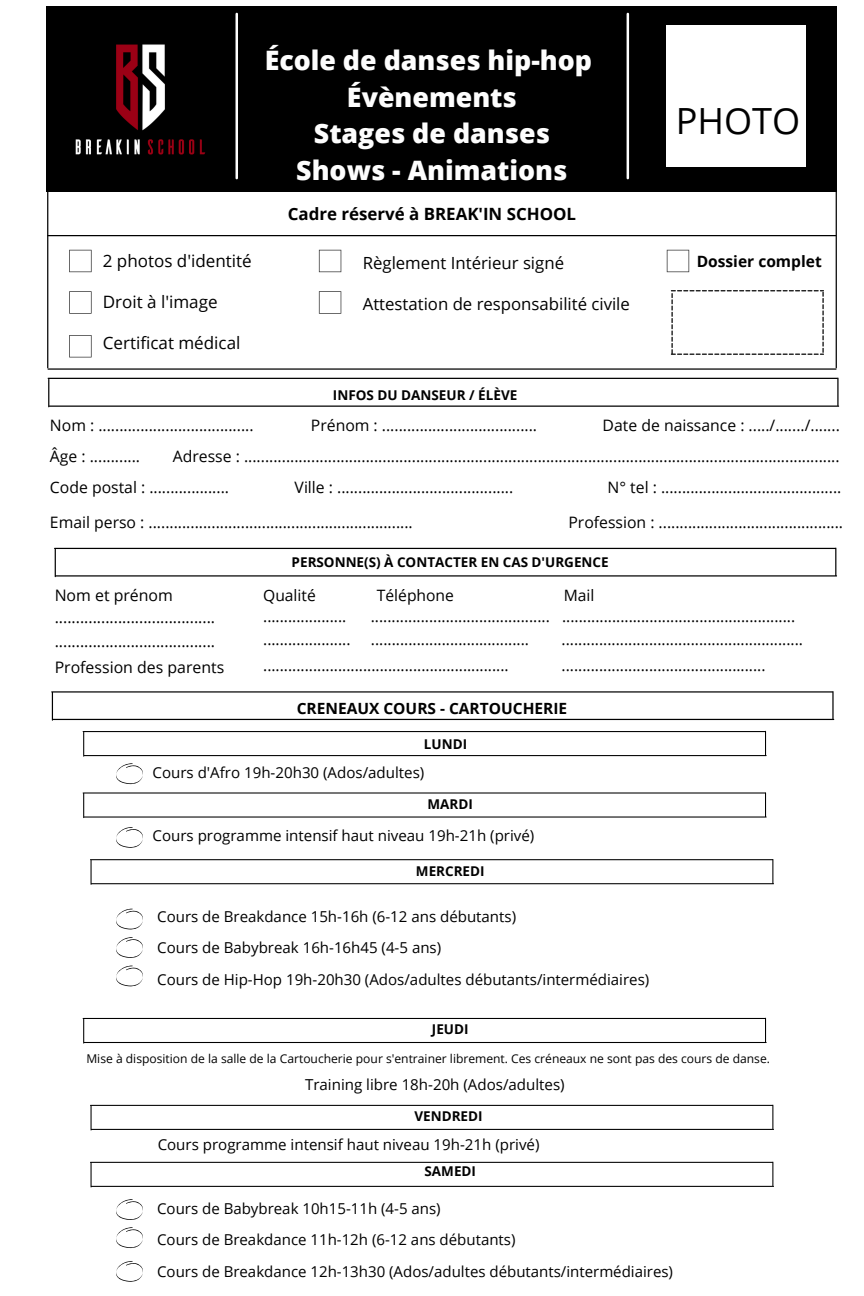
<style>
.page{position:relative;width:864px;height:1296px;background:#fff}
.page>*{position:absolute;margin:0;border:0;box-sizing:border-box;transform-origin:0 0}
.t1{font:36.1px "Open Sans";color:#000}
.t2{font:800 26.8px "Open Sans";color:#fdfdfd}
.t3{font:17px "Open Sans";color:#000}
.t4{font:700 16.9px "Open Sans";color:#000}
.t5{font:16.8px "Open Sans";color:#000}
.t6{font:15.9px/21.8px "Open Sans";color:#000}
.t7{font:15.8px "Open Sans";color:#000}
.t8{font:15.6px "Open Sans";color:#000}
.t9{font:700 15.6px "Open Sans";color:#000}
.t10{font:700 15.5px "Open Sans";color:#000}
.t11{font:15.1px "Open Sans";color:#000}
.t12{font:15px "Open Sans";color:#000}
.t13{font:700 13.5px "Open Sans";color:#000}
.t14{font:12.1px "Open Sans";color:#000}
</style>
<div class="page">
<div style="left:47px;top:6px;width:790px;height:186px;background:#000"></div>
<hr style="left:48px;top:235px;width:788px;height:1px;background:#000">
<hr style="left:47px;top:185px;width:1px;height:183px;background:#000">
<hr style="left:836px;top:185px;width:1px;height:183px;background:#000">
<div style="left:667px;top:25px;width:139px;height:142px;background:#fff"></div>
<hr style="left:236px;top:14px;width:2px;height:164px;background:#fff">
<hr style="left:627px;top:14px;width:2px;height:164px;background:#fff">
<hr style="left:48px;top:368px;width:788px;height:2px;background:#000">
<svg style="left:69px;top:250px;width:23px;height:22px"></svg>
<svg style="left:671px;top:290px;width:153px;height:65px"></svg>
<svg style="left:69px;top:291px;width:23px;height:23px"></svg>
<svg style="left:69px;top:335px;width:23px;height:22px"></svg>
<svg style="left:319px;top:250px;width:22px;height:22px"></svg>
<svg style="left:319px;top:291px;width:22px;height:23px"></svg>
<svg style="left:667px;top:250px;width:22px;height:22px"></svg>
<hr style="left:48px;top:378px;width:789px;height:1px;background:#000">
<svg style="left:48px;top:379px;width:1px;height:28px"></svg>
<hr style="left:837px;top:378px;width:2px;height:28px;background:#000">
<hr style="left:49px;top:406px;width:790px;height:1px;background:#000">
<img style="left:75px;top:44px;width:131px;height:111px">
<svg style="left:54px;top:548px;width:783px;height:29px"></svg>
<svg style="left:51px;top:691px;width:783px;height:30px"></svg>
<svg style="left:83px;top:731px;width:684px;height:26px"></svg>
<svg style="left:116px;top:763px;width:27px;height:21px"></svg>
<svg style="left:83px;top:792px;width:684px;height:26px"></svg>
<svg style="left:116px;top:909px;width:27px;height:21px"></svg>
<svg style="left:116px;top:937px;width:27px;height:21px"></svg>
<svg style="left:83px;top:1018px;width:684px;height:26px"></svg>
<svg style="left:116px;top:1199px;width:27px;height:21px"></svg>
<svg style="left:116px;top:827px;width:27px;height:21px"></svg>
<svg style="left:90px;top:859px;width:684px;height:26px"></svg>
<svg style="left:116px;top:966px;width:27px;height:21px"></svg>
<svg style="left:90px;top:1105px;width:684px;height:25px"></svg>
<svg style="left:90px;top:1162px;width:684px;height:25px"></svg>
<svg style="left:116px;top:1227px;width:27px;height:21px"></svg>
<svg style="left:116px;top:1261px;width:27px;height:21px"></svg>
<p class="t3" style="left:103px;top:249px;width:150px">2 photos d'identité</p>
<p class="t3" style="left:103px;top:290px;width:116px">Droit à l'image</p>
<p class="t3" style="left:103px;top:331px;width:139px">Certificat médical</p>
<p class="t2" style="left:265px;top:41px;width:329px">École de danses hip-hop</p>
<p class="t2" style="left:347px;top:78px;width:171px">Évènements</p>
<p class="t2" style="left:314px;top:115px;width:238px">Stages de danses</p>
<p class="t2" style="left:296px;top:152px;width:273px">Shows - Animations</p>
<p class="t4" style="left:288px;top:202px;width:290px">Cadre réservé à BREAK'IN SCHOOL</p>
<p class="t5" style="left:363px;top:251px;width:203px">Règlement Intérieur signé</p>
<p class="t5" style="left:363px;top:292px;width:269px">Attestation de responsabilité civile</p>
<p class="t13" style="left:333px;top:385px;width:186px">INFOS DU DANSEUR / ÉLÈVE</p>
<p class="t1" style="left:676px;top:96px;width:126px">PHOTO</p>
<p class="t9" style="left:697px;top:250px;width:127px">Dossier complet</p>
<p class="t7" style="left:50px;top:414px;width:205px">Nom : .....................................</p>
<p class="t7" style="left:311px;top:414px;width:228px">Prénom : .....................................</p>
<p class="t7" style="left:603px;top:414px;width:239px">Date de naissance : ...../......./.......</p>
<p class="t7" style="left:50px;top:445px;width:92px">Âge : ............</p>
<p class="t7" style="left:173px;top:445px;width:668px">Adresse : ..............................................................................................................................................</p>
<p class="t7" style="left:50px;top:476px;width:181px">Code postal : ...................</p>
<p class="t7" style="left:295px;top:476px;width:220px">Ville : ..........................................</p>
<p class="t7" style="left:608px;top:476px;width:235px">N° tel : ...........................................</p>
<p class="t7" style="left:50px;top:511px;width:364px">Email perso : ...............................................................</p>
<p class="t7" style="left:568px;top:511px;width:276px">Profession : ............................................</p>
<p class="t13" style="left:292px;top:553px;width:319px">PERSONNE(S) À CONTACTER EN CAS D'URGENCE</p>
<p class="t6" style="left:55px;top:584px;width:162px">Nom et prénom ......................................</p>
<p class="t6" style="left:55px;top:627px;width:171px;line-height:26.2px">......................................<br>Profession des parents</p>
<p class="t8" style="left:263px;top:584px;width:54px">Qualité</p>
<p class="t8" style="left:377px;top:584px;width:79px">Téléphone</p>
<p class="t8" style="left:564px;top:584px;width:32px">Mail</p>
<p class="t8" style="left:263px;top:605px;width:85px">....................</p>
<p class="t8" style="left:371px;top:605px;width:426px">........................................... ........................................................</p>
<p class="t8" style="left:263px;top:628px;width:89px">.....................</p>
<p class="t8" style="left:371px;top:628px;width:160px">......................................</p>
<p class="t8" style="left:562px;top:628px;width:243px">..........................................................</p>
<p class="t8" style="left:263px;top:655px;width:247px">...........................................................</p>
<p class="t8" style="left:562px;top:655px;width:205px">.................................................</p>
<p class="t10" style="left:297px;top:697px;width:272px">CRENEAUX COURS - CARTOUCHERIE</p>
<p class="t13" style="left:424px;top:735px;width:45px">LUNDI</p>
<p class="t11" style="left:153px;top:762px;width:273px">Cours d'Afro 19h-20h30 (Ados/adultes)</p>
<p class="t13" style="left:428px;top:795px;width:47px">MARDI</p>
<p class="t11" style="left:153px;top:825px;width:383px">Cours programme intensif haut niveau 19h-21h (privé)</p>
<p class="t13" style="left:416px;top:862px;width:70px">MERCREDI</p>
<p class="t11" style="left:157px;top:906px;width:360px">Cours de Breakdance 15h-16h (6-12 ans débutants)</p>
<p class="t11" style="left:157px;top:937px;width:286px">Cours de Babybreak 16h-16h45 (4-5 ans)</p>
<p class="t11" style="left:157px;top:968px;width:494px">Cours de Hip-Hop 19h-20h30 (Ados/adultes débutants/intermédiaires)</p>
<p class="t13" style="left:432px;top:1020px;width:38px">JEUDI</p>
<p class="t14" style="left:86px;top:1050px;width:685px">Mise à disposition de la salle de la Cartoucherie pour s'entrainer librement. Ces créneaux ne sont pas des cours de danse.</p>
<p class="t11" style="left:305px;top:1074px;width:261px">Training libre 18h-20h (Ados/adultes)</p>
<p class="t13" style="left:414px;top:1107px;width:70px">VENDREDI</p>
<p class="t11" style="left:158px;top:1134px;width:383px">Cours programme intensif haut niveau 19h-21h (privé)</p>
<p class="t13" style="left:425px;top:1161px;width:53px">SAMEDI</p>
<p class="t12" style="left:157px;top:1198px;width:285px">Cours de Babybreak 10h15-11h (4-5 ans)</p>
<p class="t12" style="left:157px;top:1229px;width:360px">Cours de Breakdance 11h-12h (6-12 ans débutants)</p>
<p class="t12" style="left:157px;top:1261px;width:517px">Cours de Breakdance 12h-13h30 (Ados/adultes débutants/intermédiaires)</p>
</div>
